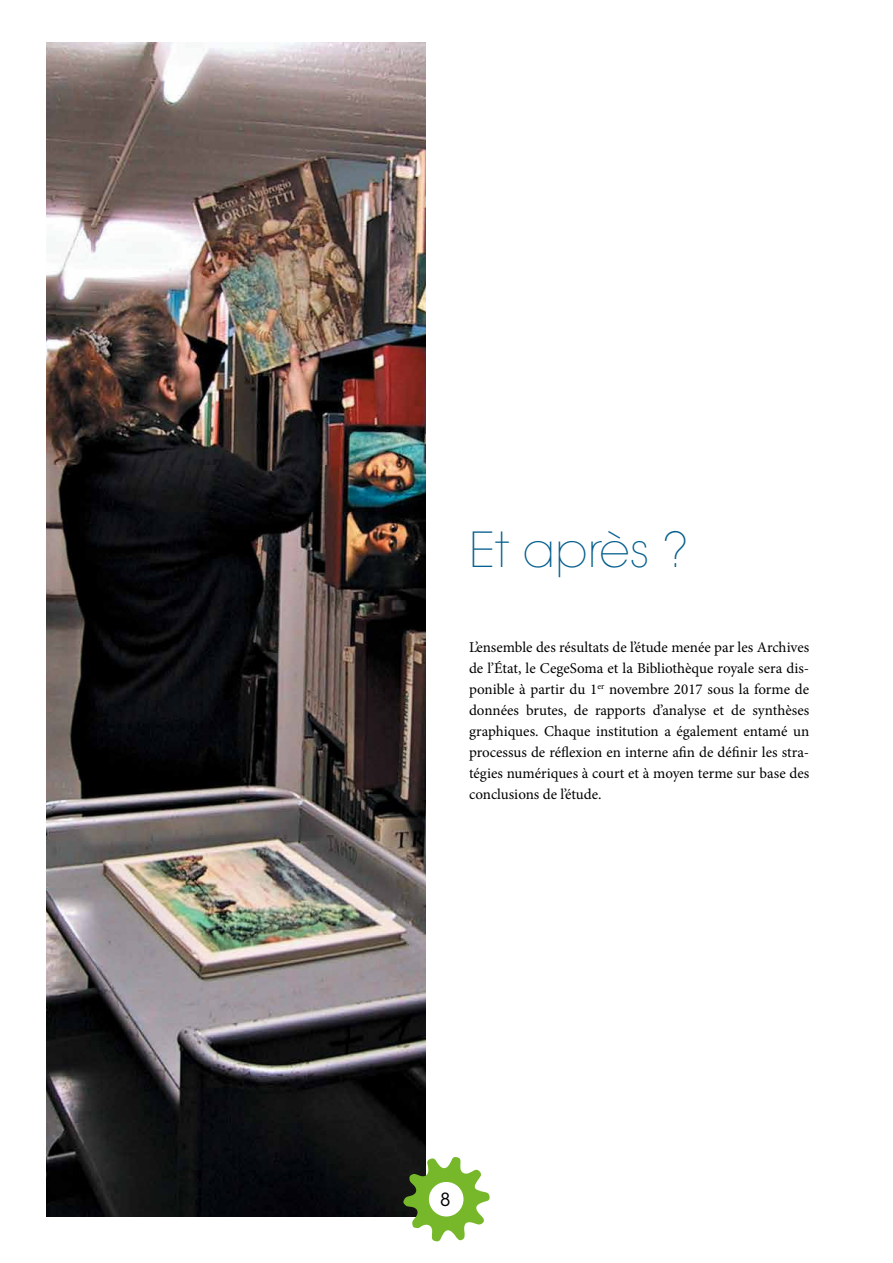
<style>
.page{position:relative;width:893px;height:1263px;background:#fff}
.page>*{position:absolute;margin:0;border:0;box-sizing:border-box;transform-origin:0 0}
.t1{font:200 48px "ITC Avant Garde Std";color:#055f8d}
.t2{font:18px "ITC Avant Garde Std";color:#000}
.t3{font:15px/21px "Minion Pro";color:#000;text-align:justify}
</style>
<div class="page">
<img style="left:47px;top:43px;width:378px;height:1173px">
<svg style="left:403px;top:1157px;width:87px;height:85px"></svg>
<h1 class="t1" style="left:469px;top:522px;width:221px">Et après ?</h1>
<p class="t3" style="left:469px;top:637px;width:342px">L’ensemble des résultats de l’étude menée par les Archives de l’État, le CegeSoma et la Bibliothèque royale sera dis&shy;ponible à partir du 1<sup>er</sup> novembre 2017 sous la forme de données brutes, de rapports d’analyse et de synthèses graphiques. Chaque institution a également entamé un processus de réflexion en interne afin de définir les stra&shy;tégies numériques à court et à moyen terme sur base des conclusions de l’étude.</p>
<p class="t2" style="left:440px;top:1188px;width:12px">8</p>
</div>
